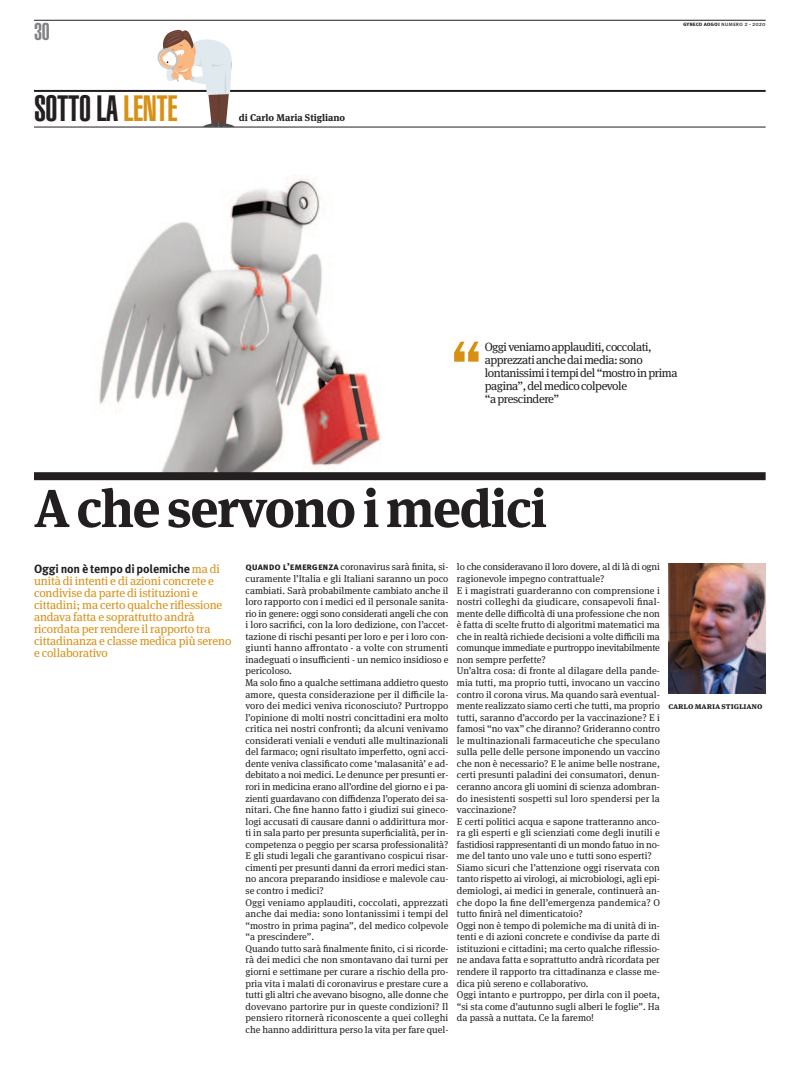
<style>
.page{position:relative;width:794px;height:1078px;background:#fff}
.page>*{position:absolute;margin:0;border:0;box-sizing:border-box;transform-origin:0 0}
.t1{font:700 53.4px "Meta Serif OT";color:#231f20}
.t2{font:900 extra-condensed 36px "Helvetica";letter-spacing:-.01em;color:#231f20}
.t3{font:900 extra-condensed 24px "Helvetica";color:#808285}
.t4{font:12px/12.1px "Meta Serif OT";letter-spacing:-.01em;color:#d89013}
.t5{font:12px/13px "Meta Serif OT";letter-spacing:-.035em;color:#231f20}
.t6{font:9.8px/11.5px "Meta Serif OT";color:#231f20;text-align:justify}
.t7{font:700 9.8px "Meta Serif OT";color:#231f20}
.t8{font:700 8.5px "Meta Serif OT";letter-spacing:-.01em;color:#231f20}
.t9{font:6px "Meta Pro";color:#231f20}
.s1{font-weight:700}
.s2{color:#d89013}
.s3{font-family:"Meta Pro";font-weight:700;color:#231f20}
.s4{font-family:"Meta Pro";font-weight:700;font-size:10px}
</style>
<div class="page">
<hr style="left:34px;top:20px;width:731px;height:1px;background:#231f20">
<img style="left:98px;top:176px;width:283px;height:296px">
<hr style="left:34px;top:90px;width:731px;height:2px;background:#231f20">
<hr style="left:34px;top:127px;width:731px;height:1px;background:#231f20">
<svg style="left:158px;top:30px;width:76px;height:97px"></svg>
<div style="left:34px;top:472px;width:731px;height:8px;background:#231f20"></div>
<svg style="left:454px;top:341px;width:24px;height:20px"></svg>
<img style="left:668px;top:563px;width:97px;height:130px">
<p class="t3" style="left:34px;top:23px;width:17px">30</p>
<p class="t9" style="left:683px;top:22px;width:84px"><span class="s1">gyneco aogoi</span> numero 2 - 2020</p>
<p class="t2" style="left:34px;top:95px;width:145px">SOTTO LA <span class="s2">LENTE</span></p>
<p class="t7" style="left:239px;top:114px;width:108px">di Carlo Maria Stigliano</p>
<p class="t5" style="left:485px;top:341px;width:194px">Oggi veniamo applauditi, coccolati, apprezzati anche dai media: sono lontanissimi i tempi del “mostro in prima pagina”, del medico colpevole</p>
<p class="t5" style="left:485px;top:393px;width:76px">“a prescindere”</p>
<p class="t1" style="left:34px;top:487px;width:514px">A che servono i medici</p>
<p class="t4" style="left:34px;top:563px;width:199px"><span class="s3">Oggi non è tempo di polemiche</span> ma di unità di intenti e di azioni concrete e condivise da parte di istituzioni e cittadini; ma certo qualche riflessione andava fatta e soprattutto andrà ricordata per rendere il rapporto tra cittadinanza e classe medica più sereno e collaborativo</p>
<p class="t6" style="left:245px;top:562px;width:204px"><span class="s4">quando l’emergenza</span> coronavirus sarà finita, si&shy;curamente l’Italia e gli Italiani saranno un poco cambiati. Sarà probabilmente cambiato anche il loro rapporto con i medici ed il personale sanita&shy;rio in genere: oggi sono considerati angeli che con i loro sacrifici, con la loro dedizione, con l’accet&shy;tazione di rischi pesanti per loro e per i loro con&shy;giunti hanno affrontato - a volte con strumenti inadeguati o insufficienti - un nemico insidioso e pericoloso.</p>
<p class="t6" style="left:245px;top:677px;width:204px">Ma solo fino a qualche settimana addietro questo amore, questa considerazione per il difficile la&shy;voro dei medici veniva riconosciuto? Purtroppo l’opinione di molti nostri concittadini era molto critica nei nostri confronti; da alcuni venivamo considerati veniali e venduti alle multinazionali del farmaco; ogni risultato imperfetto, ogni acci&shy;dente veniva classificato come ‘malasanità’ e ad&shy;debitato a noi medici. Le denunce per presunti er&shy;rori in medicina erano all’ordine del giorno e i pa&shy;zienti guardavano con diffidenza l’operato dei sa&shy;nitari. Che fine hanno fatto i giudizi sui gineco&shy;logi accusati di causare danni o addirittura mor&shy;ti in sala parto per presunta superficialità, per in&shy;competenza o peggio per scarsa professionalità?<br>E gli studi legali che garantivano cospicui risar&shy;cimenti per presunti danni da errori medici stan&shy;no ancora preparando insidiose e malevole cau&shy;se contro i medici?</p>
<p class="t6" style="left:245px;top:897px;width:204px">Oggi veniamo applauditi, coccolati, apprezzati anche dai media: sono lontanissimi i tempi del “mostro in prima pagina”, del medico colpevole “a prescindere”.</p>
<p class="t6" style="left:245px;top:943px;width:204px">Quando tutto sarà finalmente finito, ci si ricorde&shy;rà dei medici che non smontavano dai turni per giorni e settimane per curare a rischio della pro&shy;pria vita i malati di coronavirus e prestare cure a tutti gli altri che avevano bisogno, alle donne che dovevano partorire pur in queste condizioni? Il pensiero ritornerà riconoscente a quei colleghi che hanno addirittura perso la vita per fare quel-</p>
<p class="t6" style="left:457px;top:562px;width:204px">lo che consideravano il loro dovere, al di là di ogni ragionevole impegno contrattuale?</p>
<p class="t6" style="left:457px;top:585px;width:204px">E i magistrati guarderanno con comprensione i nostri colleghi da giudicare, consapevoli final&shy;mente delle difficoltà di una professione che non è fatta di scelte frutto di algoritmi matematici ma che in realtà richiede decisioni a volte difficili ma comunque immediate e purtroppo inevitabilmente non sempre perfette?</p>
<p class="t6" style="left:457px;top:665px;width:204px">Un’altra cosa: di fronte al dilagare della pande&shy;mia tutti, ma proprio tutti, invocano un vaccino contro il corona virus. Ma quando sarà eventual&shy;mente realizzato siamo certi che tutti, ma proprio tutti, saranno d’accordo per la vaccinazione? E i famosi “no vax” che diranno? Grideranno contro le multinazionali farmaceutiche che speculano sulla pelle delle persone imponendo un vaccino che non è necessario? E le anime belle nostrane, certi presunti paladini dei consumatori, denun&shy;ceranno ancora gli uomini di scienza adombran&shy;do inesistenti sospetti sul loro spendersi per la vaccinazione?</p>
<p class="t6" style="left:457px;top:816px;width:204px">E certi politici acqua e sapone tratteranno anco&shy;ra gli esperti e gli scienziati come degli inutili e fastidiosi rappresentanti di un mondo fatuo in no&shy;me del tanto uno vale uno e tutti sono esperti?</p>
<p class="t6" style="left:457px;top:862px;width:204px">Siamo sicuri che l’attenzione oggi riservata con tanto rispetto ai virologi, ai microbiologi, agli epi&shy;demiologi, ai medici in generale, continuerà an&shy;che dopo la fine dell’emergenza pandemica? O tutto finirà nel dimenticatoio?</p>
<p class="t6" style="left:457px;top:920px;width:204px">Oggi non è tempo di polemiche ma di unità di in&shy;tenti e di azioni concrete e condivise da parte di istituzioni e cittadini; ma certo qualche riflessio&shy;ne andava fatta e soprattutto andrà ricordata per rendere il rapporto tra cittadinanza e classe me&shy;dica più sereno e collaborativo.</p>
<p class="t6" style="left:457px;top:989px;width:204px">Oggi intanto e purtroppo, per dirla con il poeta, “si sta come d’autunno sugli alberi le foglie”. Ha da passà a nuttata. Ce la faremo!</p>
<p class="t8" style="left:668px;top:702px;width:96px">carlo maria stigliano</p>
</div>
